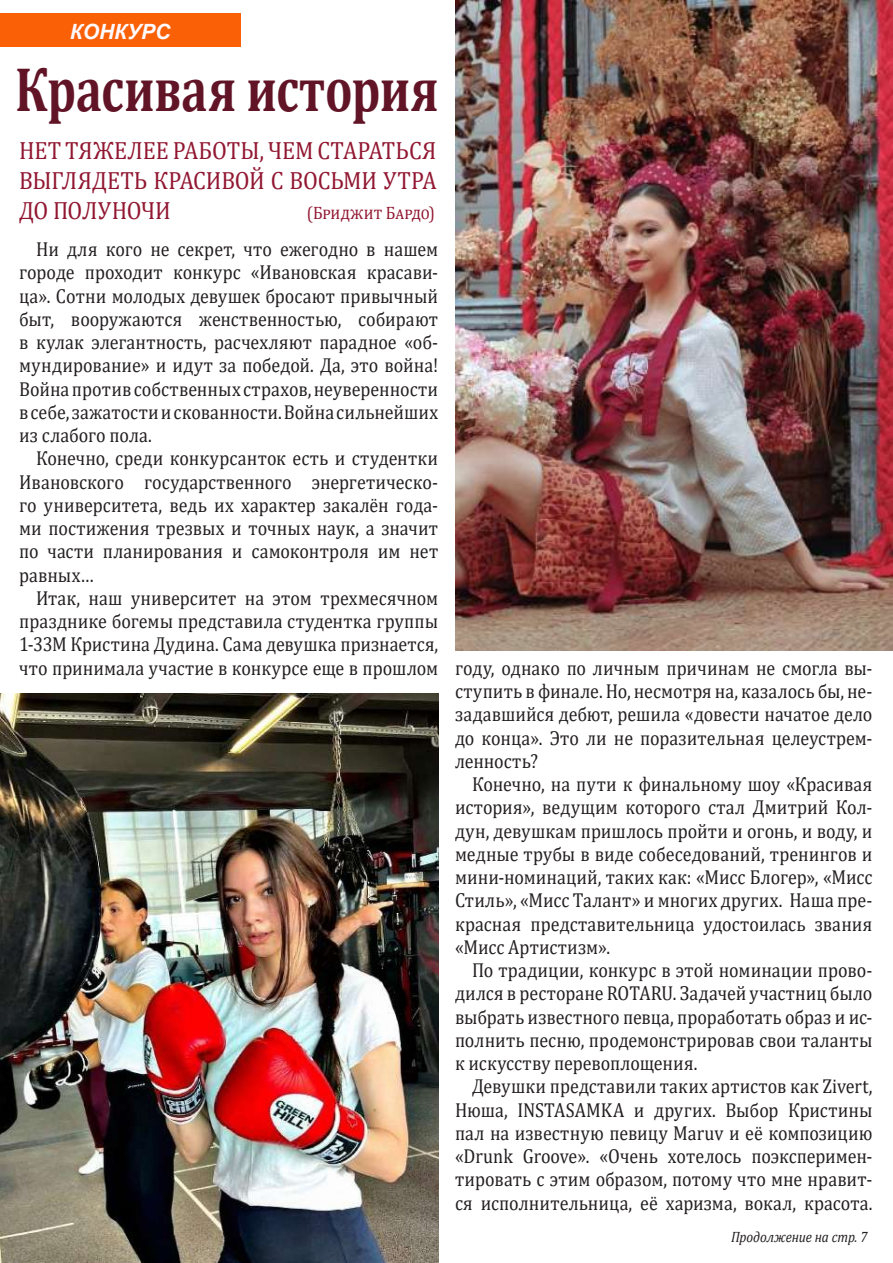
<style>
.page{position:relative;width:893px;height:1263px;background:#fff}
.page>*{position:absolute;margin:0;border:0;box-sizing:border-box;transform-origin:0 0}
.t1{font:700 62.85px "Cambria";color:#621427;scale:.77 1}
.t2{font:25.05px/30px "Cambria";letter-spacing:-.01em;color:#911731;text-align:justify;scale:.91 1}
.t3{font:italic 700 21px "Arial";color:#fffaff}
.t4{font:20.25px/23.2px "Cambria";color:#231f20;text-align:justify;scale:.89 1}
.t5{font:18px "Cambria";color:#911731;scale:.89 1}
.t6{font:italic 15px "Cambria";letter-spacing:-.005em;color:#231f20;scale:.89 1}
</style>
<div class="page">
<div style="left:0;top:14px;width:240px;height:33px;background:#fa6107"></div>
<img style="left:455px;top:0;width:438px;height:651px">
<img style="left:0;top:693px;width:438px;height:570px">
<p class="t3" style="left:70px;top:18px;width:102px">КОНКУРС</p>
<h1 class="t1" style="left:15px;top:45px;width:551px">Красивая история</h1>
<p class="t2" style="left:19px;top:136px;width:460px">НЕТ ТЯЖЕЛЕЕ РАБОТЫ, ЧЕМ СТАРАТЬСЯ ВЫГЛЯДЕТЬ КРАСИВОЙ С ВОСЬМИ УТРА ДО ПОЛУНОЧИ</p>
<p class="t5" style="left:307px;top:203px;width:146px">(Бриджит Бардо)</p>
<p class="t4" style="left:19px;top:237px;width:472px;text-indent:17px">Ни для кого не секрет, что ежегодно в нашем городе проходит конкурс «Ивановская красави&shy;ца». Сотни молодых девушек бросают привычный быт, вооружаются женственностью, собирают в кулак элегантность, расчехляют парадное «об&shy;мундирование» и идут за победой. Да, это война!<br>Война против собственных страхов, неуверенности в себе, зажатости и скованности. Война сильнейших из слабого пола.</p>
<p class="t4" style="left:19px;top:447px;width:472px;text-indent:17px">Конечно, среди конкурсанток есть и студентки Ивановского государственного энергетическо&shy;го университета, ведь их характер закалён года&shy;ми постижения трезвых и точных наук, а значит по части планирования и самоконтроля им нет равных…</p>
<p class="t4" style="left:19px;top:586px;width:472px;text-indent:17px">Итак, наш университет на этом трехмесячном празднике богемы представила студентка группы 1-33М Кристина Дудина. Сама девушка признается, что принимала участие в конкурсе еще в прошлом</p>
<p class="t4" style="left:455px;top:656px;width:471px">году, однако по личным причинам не смогла вы&shy;ступить в финале. Но, несмотря на, казалось бы, не&shy;задавшийся дебют, решила «довести начатое дело до конца». Это ли не поразительная целеустрем&shy;ленность?</p>
<p class="t4" style="left:455px;top:772px;width:471px;text-indent:17px">Конечно, на пути к финальному шоу «Красивая история», ведущим которого стал Дмитрий Кол&shy;дун, девушкам пришлось пройти и огонь, и воду, и медные трубы в виде собеседований, тренингов и мини-номинаций, таких как: «Мисс Блогер», «Мисс Стиль», «Мисс Талант» и многих других. Наша пре&shy;красная представительница удостоилась звания «Мисс Артистизм».</p>
<p class="t4" style="left:455px;top:958px;width:471px;text-indent:17px">По традиции, конкурс в этой номинации прово&shy;дился в ресторане ROTARU. Задачей участниц было выбрать известного певца, проработать образ и ис&shy;полнить песню, продемонстрировав свои таланты к искусству перевоплощения.</p>
<p class="t4" style="left:455px;top:1075px;width:471px;text-indent:17px">Девушки представили таких артистов как Zivert, Нюша, INSTASAMKA и других. Выбор Кристины пал на известную певицу Maruv и её композицию «Drunk Groove». «Очень хотелось поэксперимен&shy;тировать с этим образом, потому что мне нравит&shy;ся исполнительница, её харизма, вокал, красота.</p>
<p class="t6" style="left:731px;top:1226px;width:155px">Продолжение на стр. 7</p>
</div>
